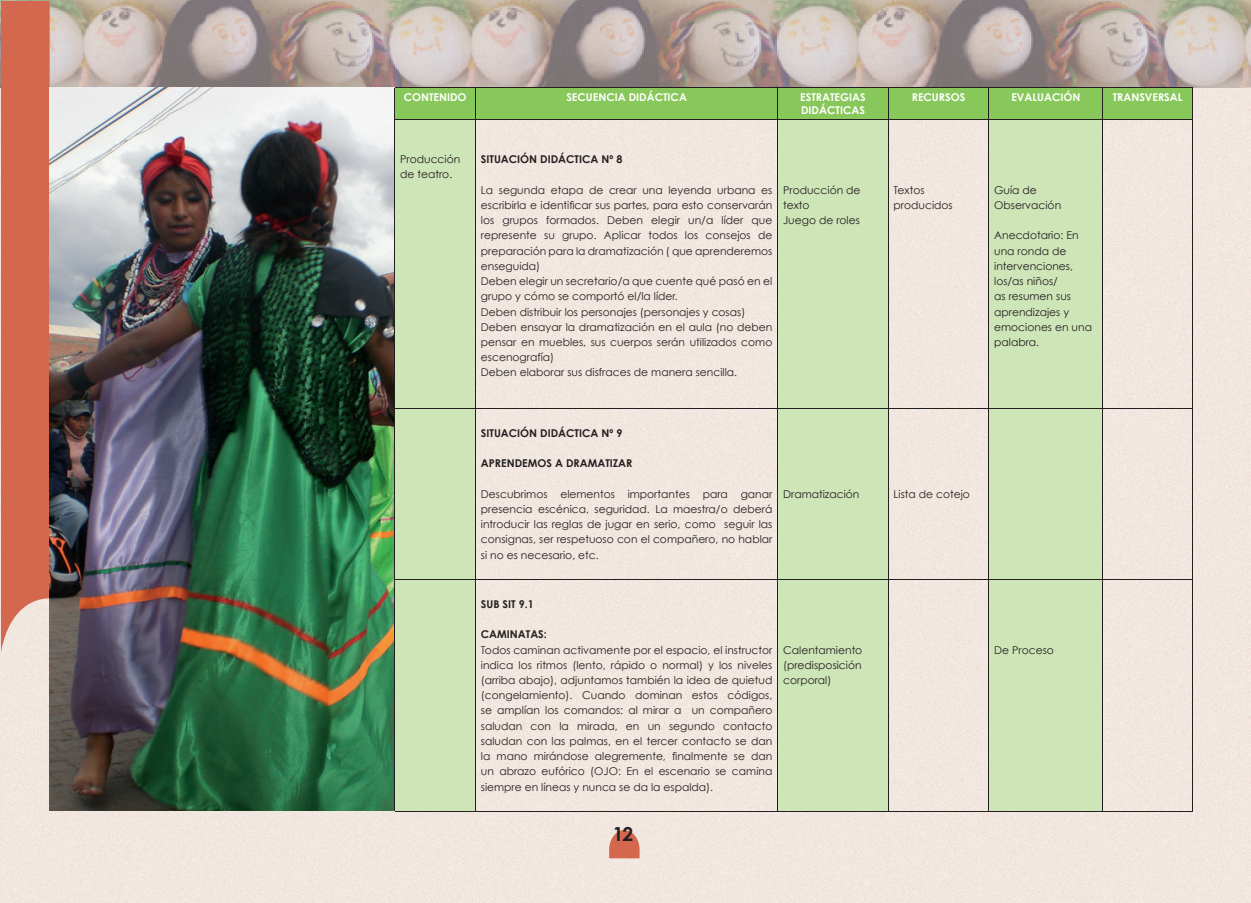
<style>
.page{position:relative;width:1251px;height:903px;background:#fff}
.page>*{position:absolute;margin:0;border:0;box-sizing:border-box;transform-origin:0 0}
.t1{font:700 19.25px "Century Gothic";color:#231f20}
.t2{font:10.67px/15.2px "Century Gothic";color:#231f20}
.t3{font:700 10.67px "Century Gothic";color:#231f20}
.t4{font:700 10.67px/13px "Century Gothic";color:#fff}
</style>
<div class="page">
<img style="left:1244px;top:0;width:6px;height:902px">
<div style="left:0;top:88px;width:61px;height:815px;background:#f1e7e0"></div>
<div style="left:61px;top:88px;width:1183px;height:815px;background:#f2e7e0"></div>
<img style="left:0;top:0;width:1244px;height:88px">
<svg style="left:609px;top:830px;width:30px;height:28px"></svg>
<div style="left:1px;top:1px;width:49px;height:651px;background:#d4684f"></div>
<img style="left:50px;top:88px;width:344px;height:722px">
<div style="left:395px;top:89px;width:796px;height:30px;background:#88c75a"></div>
<svg style="left:395px;top:120px;width:707px;height:691px;background:#e1e5ce"></svg>
<hr style="left:394px;top:88px;width:81px;height:1px;background:#231f20">
<hr style="left:394px;top:88px;width:1px;height:31px;background:#231f20">
<hr style="left:475px;top:88px;width:302px;height:1px;background:#231f20">
<hr style="left:475px;top:88px;width:1px;height:31px;background:#231f20">
<hr style="left:777px;top:88px;width:111px;height:1px;background:#231f20">
<hr style="left:777px;top:88px;width:1px;height:31px;background:#231f20">
<hr style="left:888px;top:88px;width:100px;height:1px;background:#231f20">
<hr style="left:887px;top:88px;width:1px;height:31px;background:#231f20">
<hr style="left:988px;top:88px;width:114px;height:1px;background:#231f20">
<hr style="left:988px;top:88px;width:1px;height:31px;background:#231f20">
<hr style="left:1102px;top:88px;width:90px;height:1px;background:#231f20">
<hr style="left:1102px;top:88px;width:1px;height:31px;background:#231f20">
<hr style="left:1191px;top:88px;width:1px;height:31px;background:#231f20">
<hr style="left:394px;top:119px;width:81px;height:1px;background:#231f20">
<hr style="left:394px;top:120px;width:1px;height:288px;background:#231f20">
<hr style="left:475px;top:119px;width:302px;height:1px;background:#231f20">
<hr style="left:475px;top:120px;width:1px;height:288px;background:#231f20">
<hr style="left:777px;top:119px;width:111px;height:1px;background:#231f20">
<hr style="left:777px;top:120px;width:1px;height:288px;background:#231f20">
<hr style="left:888px;top:119px;width:100px;height:1px;background:#231f20">
<hr style="left:887px;top:120px;width:1px;height:288px;background:#231f20">
<hr style="left:988px;top:119px;width:114px;height:1px;background:#231f20">
<hr style="left:988px;top:120px;width:1px;height:288px;background:#231f20">
<hr style="left:1102px;top:119px;width:90px;height:1px;background:#231f20">
<hr style="left:1102px;top:120px;width:1px;height:288px;background:#231f20">
<hr style="left:1191px;top:120px;width:1px;height:288px;background:#231f20">
<hr style="left:394px;top:408px;width:81px;height:1px;background:#231f20">
<hr style="left:394px;top:408px;width:1px;height:171px;background:#231f20">
<hr style="left:475px;top:408px;width:302px;height:1px;background:#231f20">
<hr style="left:475px;top:408px;width:1px;height:171px;background:#231f20">
<hr style="left:777px;top:408px;width:111px;height:1px;background:#231f20">
<hr style="left:777px;top:408px;width:1px;height:171px;background:#231f20">
<hr style="left:888px;top:408px;width:100px;height:1px;background:#231f20">
<hr style="left:887px;top:408px;width:1px;height:171px;background:#231f20">
<hr style="left:988px;top:408px;width:114px;height:1px;background:#231f20">
<hr style="left:988px;top:408px;width:1px;height:171px;background:#231f20">
<hr style="left:1102px;top:408px;width:90px;height:1px;background:#231f20">
<hr style="left:1102px;top:408px;width:1px;height:171px;background:#231f20">
<hr style="left:1191px;top:408px;width:1px;height:171px;background:#231f20">
<hr style="left:394px;top:579px;width:81px;height:1px;background:#231f20">
<hr style="left:394px;top:579px;width:1px;height:232px;background:#231f20">
<hr style="left:475px;top:579px;width:302px;height:1px;background:#231f20">
<hr style="left:475px;top:579px;width:1px;height:232px;background:#231f20">
<hr style="left:777px;top:579px;width:111px;height:1px;background:#231f20">
<hr style="left:777px;top:579px;width:1px;height:232px;background:#231f20">
<hr style="left:888px;top:579px;width:100px;height:1px;background:#231f20">
<hr style="left:887px;top:579px;width:1px;height:232px;background:#231f20">
<hr style="left:988px;top:579px;width:114px;height:1px;background:#231f20">
<hr style="left:988px;top:579px;width:1px;height:232px;background:#231f20">
<hr style="left:1102px;top:579px;width:90px;height:1px;background:#231f20">
<hr style="left:1102px;top:579px;width:1px;height:232px;background:#231f20">
<hr style="left:1191px;top:579px;width:1px;height:232px;background:#231f20">
<hr style="left:394px;top:811px;width:81px;height:1px;background:#231f20">
<hr style="left:475px;top:811px;width:302px;height:1px;background:#231f20">
<hr style="left:777px;top:811px;width:111px;height:1px;background:#231f20">
<hr style="left:888px;top:811px;width:100px;height:1px;background:#231f20">
<hr style="left:988px;top:811px;width:114px;height:1px;background:#231f20">
<hr style="left:1102px;top:811px;width:90px;height:1px;background:#231f20">
<p class="t4" style="left:403px;top:90px;width:64px">CONTENIDO</p>
<p class="t4" style="left:566px;top:90px;width:122px">SECUENCIA DIDÁCTICA</p>
<p class="t4" style="left:800px;top:90px;width:67px">ESTRATEGIAS<br>DIDÁCTICAS</p>
<p class="t4" style="left:911px;top:90px;width:55px">RECURSOS</p>
<p class="t4" style="left:1011px;top:90px;width:70px">EVALUACIÓN</p>
<p class="t4" style="left:1112px;top:90px;width:71px">TRANSVERSAL</p>
<p class="t2" style="left:400px;top:152px;width:62px">Producción de teatro.</p>
<p class="t3" style="left:481px;top:153px;width:143px">SITUACIÓN DIDÁCTICA Nº 8</p>
<p class="t2" style="left:481px;top:182px;width:293px">La segunda etapa de crear una leyenda urbana es escribirla e identificar sus partes, para esto conservarán los grupos formados. Deben elegir un/a líder que represente su grupo. Aplicar todos los consejos de preparación para la dramatización ( que aprenderemos enseguida)<br>Deben elegir un secretario/a que cuente qué pasó en el grupo y cómo se comportó el/la líder.<br>Deben distribuir los personajes (personajes y cosas)<br>Deben ensayar la dramatización en el aula (no deben pensar en muebles, sus cuerpos serán utilizados como escenografía)<br>Deben elaborar sus disfraces de manera sencilla.</p>
<p class="t2" style="left:783px;top:182px;width:79px">Producción de texto<br>Juego de roles</p>
<p class="t2" style="left:893px;top:182px;width:61px">Textos producidos</p>
<p class="t2" style="left:993px;top:182px;width:69px">Guía de<br>Observación</p>
<p class="t2" style="left:993px;top:228px;width:99px">Anecdotario: En una ronda de intervenciones, los/as niños/<br>as resumen sus aprendizajes y emociones en una palabra.</p>
<p class="t3" style="left:481px;top:426px;width:143px">SITUACIÓN DIDÁCTICA Nº 9</p>
<p class="t3" style="left:481px;top:457px;width:153px">APRENDEMOS A DRAMATIZAR</p>
<p class="t2" style="left:481px;top:486px;width:293px;text-align:justify">Descubrimos elementos importantes para ganar presencia escénica, seguridad. La maestra/o deberá introducir las reglas de jugar en serio, como seguir las consignas, ser respetuoso con el compañero, no hablar si no es necesario, etc.</p>
<p class="t2" style="left:783px;top:486px;width:78px">Dramatización</p>
<p class="t2" style="left:893px;top:486px;width:78px">Lista de cotejo</p>
<p class="t3" style="left:481px;top:597px;width:54px">SUB SIT 9.1</p>
<p class="t3" style="left:481px;top:628px;width:67px">CAMINATAS:</p>
<p class="t2" style="left:481px;top:642px;width:293px;text-align:justify">Todos caminan activamente por el espacio, el instructor indica los ritmos (lento, rápido o normal) y los niveles (arriba abajo), adjuntamos también la idea de quietud (congelamiento). Cuando dominan estos códigos, se amplían los comandos: al mirar a un compañero saludan con la mirada, en un segundo contacto saludan con las palmas, en el tercer contacto se dan la mano mirándose alegremente, finalmente se dan un abrazo eufórico (OJO: En el escenario se camina siempre en líneas y nunca se da la espalda).</p>
<p class="t2" style="left:783px;top:642px;width:81px;text-align:justify">Calentamiento (predisposición corporal)</p>
<p class="t2" style="left:993px;top:642px;width:61px">De Proceso</p>
<h1 class="t1" style="left:612px;top:821px;width:22px">12</h1>
</div>
